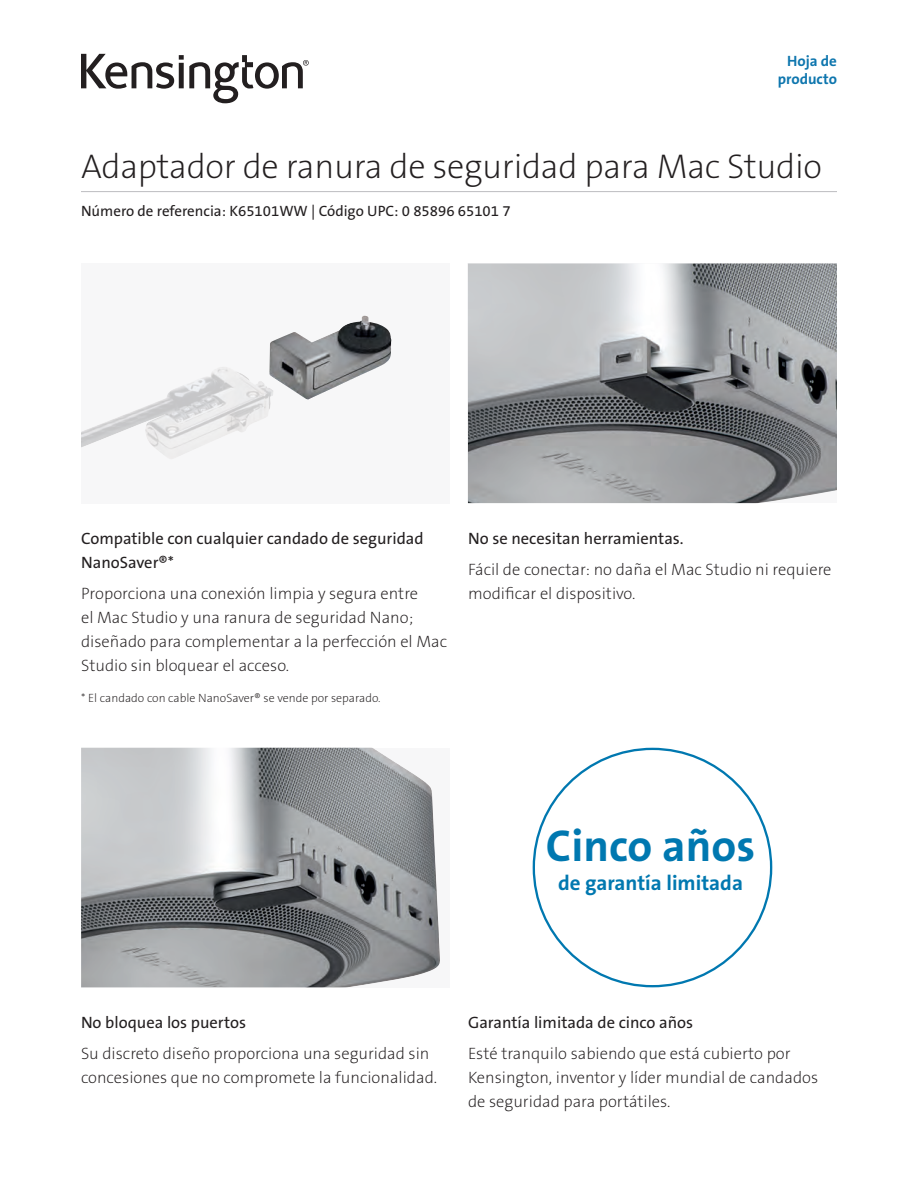
<style>
.page{position:relative;width:918px;height:1188px;background:#fff}
.page>*{position:absolute;margin:0;border:0;box-sizing:border-box;transform-origin:0 0}
.t1{font:45px "The Sans KENSINGTON7 Bd";color:#0078b0}
.t2{font:34.5px "The Sans KENSINGTON2 XL";letter-spacing:-.01em;color:#231f20}
.t3{font:21px "The Sans KENSINGTON7 Bd";color:#0078b0}
.Body{font:16.5px/24px "The Sans KENSINGTON2 XL";color:#231f20}
.t4{font:16.5px/24px "The Sans KENSINGTON5 Rg";color:#231f20}
.t5{font:15px "The Sans KENSINGTON5 Rg";color:#231f20}
.Filetype_Header_Blue{font:15px "The Sans KENSINGTON7 Bd";color:#0e76ae}
.Body-2{font:12px "The Sans KENSINGTON2 XL";color:#231f20}
</style>
<div class="page">
<svg style="left:81px;top:54px;width:228px;height:49px"></svg>
<div style="left:81px;top:263px;width:369px;height:240px;background:#f7f7f8"></div>
<img style="left:81px;top:316px;width:311px;height:143px">
<img style="left:468px;top:263px;width:369px;height:240px">
<hr style="left:81px;top:191px;width:756px;height:1px;background:#bcbdc0">
<div style="left:81px;top:748px;width:369px;height:239px;background:#f7f7f8"></div>
<img style="left:81px;top:748px;width:359px;height:239px">
<p class="Filetype_Header_Blue" style="left:787px;top:53px;width:51px">Hoja de</p>
<p class="Filetype_Header_Blue" style="left:778px;top:71px;width:61px">producto</p>
<h2 class="t2" style="left:81px;top:148px;width:742px">Adaptador de ranura de seguridad para Mac Studio</h2>
<p class="t5" style="left:81px;top:203px;width:431px">Número de referencia: K65101WW | Código UPC: 0 85896 65101 7</p>
<h3 class="t4" style="left:81px;top:527px;width:344px">Compatible con cualquier candado de seguridad<br>NanoSaver®*</h3>
<p class="Body" style="left:81px;top:582px;width:368px">Proporciona una conexión limpia y segura entre<br>el Mac Studio y una ranura de seguridad Nano; diseñado para complementar a la perfección el Mac Studio sin bloquear el acceso.</p>
<p class="Body-2" style="left:81px;top:691px;width:301px">* El candado con cable NanoSaver® se vende por separado.</p>
<h3 class="t4" style="left:468px;top:527px;width:217px">No se necesitan herramientas.</h3>
<p class="Body" style="left:468px;top:558px;width:365px">Fácil de conectar: no daña el Mac Studio ni requiere modificar el dispositivo.</p>
<h1 class="t1" style="left:546px;top:822px;width:211px">Cinco años</h1>
<p class="t3" style="left:558px;top:872px;width:186px">de garantía limitada</p>
<h3 class="t4" style="left:81px;top:1011px;width:167px">No bloquea los puertos</h3>
<p class="Body" style="left:81px;top:1042px;width:358px">Su discreto diseño proporciona una seguridad sin concesiones que no compromete la funcionalidad.</p>
<h3 class="t4" style="left:468px;top:1011px;width:227px">Garantía limitada de cinco años</h3>
<p class="Body" style="left:468px;top:1042px;width:352px">Esté tranquilo sabiendo que está cubierto por<br>Kensington, inventor y líder mundial de candados de seguridad para portátiles.</p>
</div>
